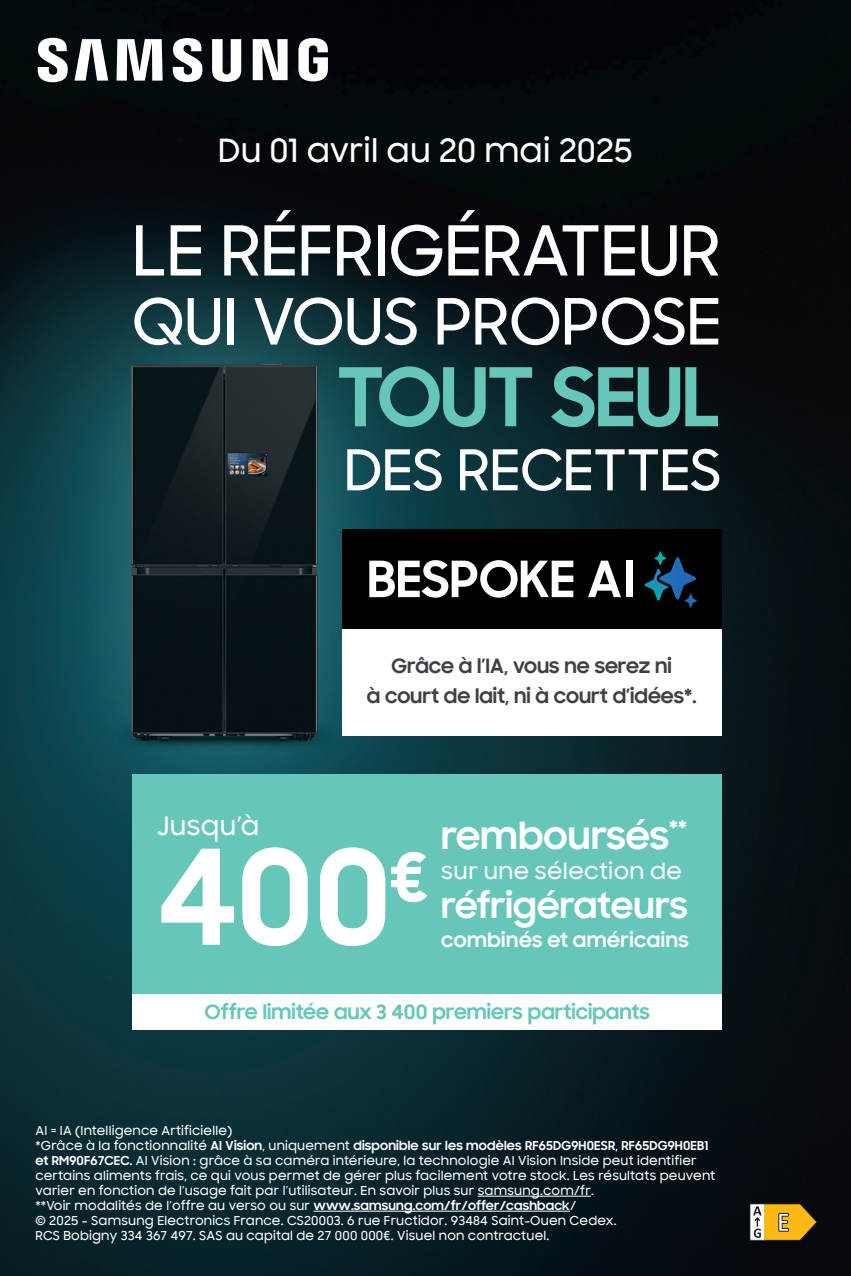
<style>
.page{position:relative;width:851px;height:1276px;background:#fff}
.page>*{position:absolute;margin:0;border:0;box-sizing:border-box;transform-origin:0 0}
.t1{font:700 131.5px "Samsung Sharp Sans";color:#fff}
.t2{font:700 81px "Samsung Sharp Sans";letter-spacing:-.02em;color:#65c6b9}
.t3{font:500 68.75px "Samsung Sharp Sans";letter-spacing:-.01em;color:#fff}
.t4{font:500 63.75px "Samsung Sharp Sans";letter-spacing:-.01em;color:#fff}
.t5{font:500 56.25px "Samsung Sharp Sans";letter-spacing:-.01em;color:#fff}
.t6{font:700 50px "Samsung Sharp Sans";color:#fff}
.t7{font:700 37.25px "Samsung Sharp Sans";letter-spacing:.005em;color:#fff}
.t8{font:700 34.75px "Samsung Sharp Sans";color:#fff}
.t9{font:500 32.5px "Samsung Sharp Sans";color:#fff}
.t10{font:500 25.75px "Samsung Sharp Sans";letter-spacing:.02em;color:#fff}
.t11{font:500 22.5px "Samsung Sharp Sans";letter-spacing:.02em;color:#fff}
.t12{font:700 20px/30px "Samsung Sharp Sans";color:#3f4046;text-align:center}
.t13{font:700 20px "Samsung Sharp Sans";color:#65c6b9}
.t14{font:700 20px "Samsung Sharp Sans";letter-spacing:.025em;color:#fff}
.t15{font:500 12.5px/15px "Samsung Sharp Sans";letter-spacing:.015em;color:#fff}
.s1{font-weight:700}
</style>
<div class="page">
<img style="left:0;top:0;width:850px;height:1276px">
<svg style="left:38px;top:38px;width:290px;height:44px"></svg>
<hr style="left:477px;top:1195px;width:114px;height:1px;background:#fff">
<hr style="left:313px;top:1210px;width:257px;height:1px;background:#fff">
<div style="left:342px;top:629px;width:379px;height:106px;background:#fff"></div>
<div style="left:342px;top:529px;width:379px;height:100px;background:#000"></div>
<div style="left:132px;top:774px;width:589px;height:219px;background:#65c6b9"></div>
<div style="left:132px;top:993px;width:589px;height:36px;background:#fff"></div>
<svg style="left:749px;top:1203px;width:68px;height:37px;background:#c29c40"></svg>
<svg style="left:644px;top:551px;width:53px;height:57px"></svg>
<p class="t9" style="left:218px;top:127px;width:416px">Du 01 avril au 20 mai 2025</p>
<p class="t3" style="left:132px;top:201px;width:590px">LE RÉFRIGÉRATEUR</p>
<p class="t4" style="left:132px;top:275px;width:591px">QUI VOUS PROPOSE</p>
<p class="t2" style="left:337px;top:337px;width:385px">TOUT SEUL</p>
<p class="t5" style="left:344px;top:429px;width:379px">DES RECETTES</p>
<p class="t6" style="left:367px;top:542px;width:269px">BESPOKE AI</p>
<p class="t12" style="left:367px;top:649px;width:331px">Grâce à l’IA, vous ne serez ni<br>à court de lait, ni à court d’idées*.</p>
<p class="t10" style="left:157px;top:807px;width:104px">Jusqu’à</p>
<p class="t1" style="left:157px;top:800px;width:273px">400<sup>€</sup></p>
<p class="t7" style="left:441px;top:807px;width:247px">remboursés<sup>**</sup></p>
<p class="t11" style="left:441px;top:854px;width:242px">sur une sélection de</p>
<p class="t8" style="left:441px;top:879px;width:248px">réfrigérateurs</p>
<p class="t14" style="left:441px;top:925px;width:249px">combinés et américains</p>
<p class="t13" style="left:205px;top:997px;width:446px">Offre limitée aux 3 400 premiers participants</p>
<p class="t15" style="left:35px;top:1122px;width:198px">AI = IA (Intelligence Artificielle)</p>
<p class="t15" style="left:35px;top:1137px;width:681px">*Grâce à la fonctionnalité <span class="s1">AI Vision</span>, uniquement <span class="s1">disponible sur les modèles RF65DG9H0ESR, RF65DG9H0EB1 et RM90F67CEC.</span> AI Vision : grâce à sa caméra intérieure, la technologie AI Vision Inside peut identifier certains aliments frais, ce qui vous permet de gérer plus facilement votre stock. Les résultats peuvent varier en fonction de l’usage fait par l’utilisateur. En savoir plus sur samsung.com/fr.</p>
<p class="t15" style="left:35px;top:1197px;width:542px">**Voir modalités de l’offre au verso ou sur <span class="s1">www.samsung.com/fr/offer/cashback</span>/</p>
<p class="t15" style="left:35px;top:1212px;width:582px">© 2025 - Samsung Electronics France. CS20003. 6 rue Fructidor. 93484 Saint-Ouen Cedex.</p>
<p class="t15" style="left:35px;top:1227px;width:515px">RCS Bobigny 334 367 497. SAS au capital de 27 000 000€. Visuel non contractuel.</p>
</div>
